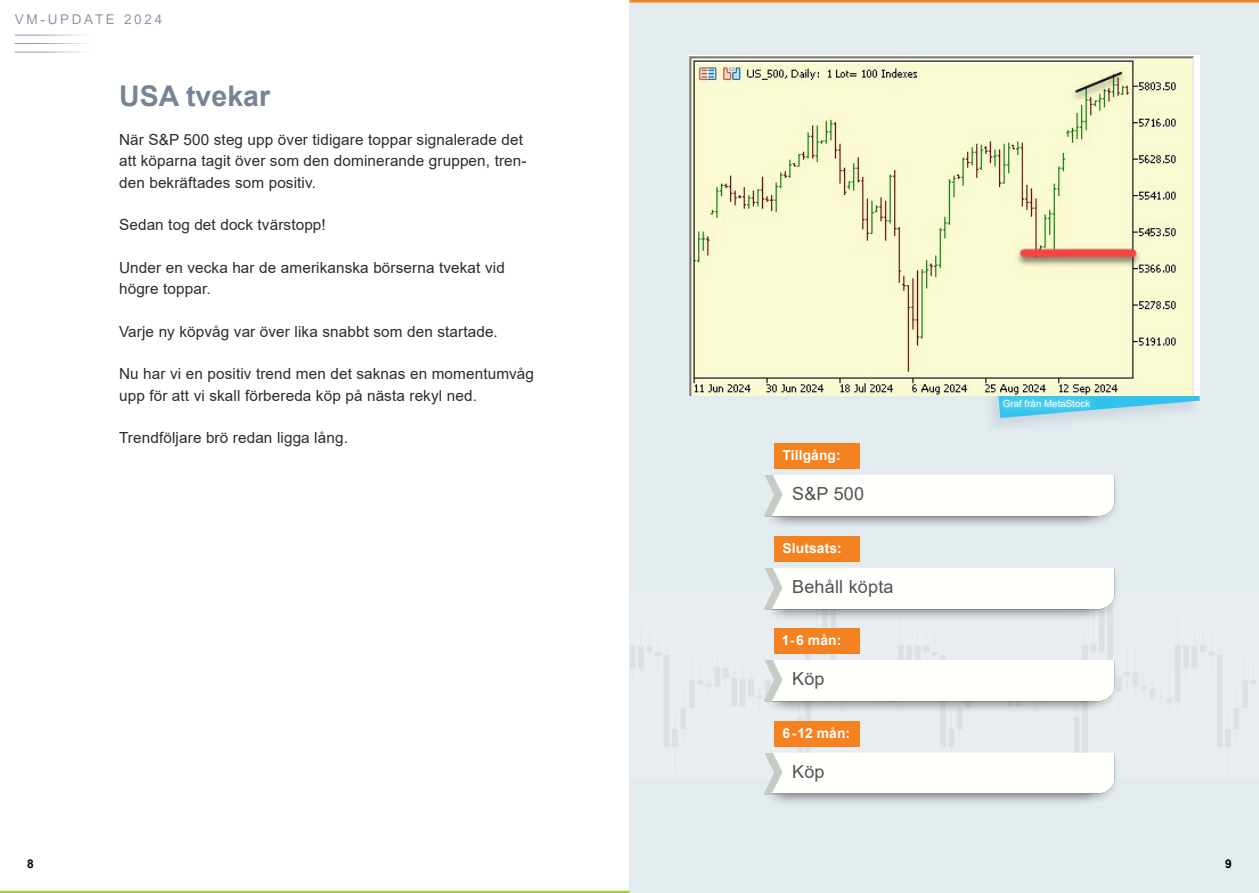
<style>
.page{position:relative;width:1259px;height:893px;background:#fff}
.page>*{position:absolute;margin:0;border:0;box-sizing:border-box;transform-origin:0 0}
.RUBBE_2020{font:700 28.5px "Arial";color:#778494}
.TABELLTEXT_2020{font:18px "Arial";letter-spacing:.01em;color:#515256}
.BRÖD_2020{font:15.3px/21.3px "Arial";letter-spacing:.01em;color:#2e2b2c}
.t1{font:700 13.8px "Arial";letter-spacing:.01em;color:#fff}
.t2{font:13.5px "Arial";letter-spacing:.2em;color:#8d97a7}
.PAG{font:700 12px "Arial";color:#000002}
.t3{font:9.75px "Arial";color:#fff}
</style>
<div class="page">
<div style="left:629px;top:0;width:630px;height:893px;background:#e4ebee"></div>
<img style="left:630px;top:628px;width:626px;height:118px">
<div style="left:977px;top:306px;width:223px;height:128px;background:#89a2b7;opacity:.25"></div>
<svg style="left:992px;top:395px;width:207px;height:23px"></svg>
<div style="left:994px;top:391px;width:104px;height:25px;background:#fff;opacity:.75"></div>
<div style="left:774px;top:721px;width:85px;height:25px;background:#f58220"></div>
<div style="left:774px;top:628px;width:85px;height:26px;background:#f58220"></div>
<div style="left:774px;top:536px;width:85px;height:25px;background:#f58220"></div>
<div style="left:774px;top:443px;width:85px;height:26px;background:#f58220"></div>
<hr style="left:15px;top:35px;width:115px;height:1px;background:#8d97a7">
<hr style="left:15px;top:43px;width:115px;height:1px;background:#8d97a7">
<hr style="left:15px;top:52px;width:115px;height:1px;background:#8d97a7">
<img style="left:747px;top:641px;width:8px;height:80px">
<hr style="left:629px;top:0;width:630px;height:3px;background:#f58220">
<hr style="left:0;top:891px;width:629px;height:2px;background:#a6ce39">
<img style="left:755px;top:733px;width:371px;height:70px">
<img style="left:755px;top:641px;width:371px;height:80px">
<img style="left:764px;top:548px;width:352px;height:80px">
<img style="left:764px;top:456px;width:352px;height:69px">
<img style="left:689px;top:56px;width:505px;height:339px">
<p class="t2" style="left:15px;top:10px;width:149px">VM-UPDATE 2024</p>
<p class="RUBBE_2020" style="left:119px;top:76px;width:152px">USA tvekar</p>
<p class="BRÖD_2020" style="left:119px;top:129px;width:409px">När S&amp;P 500 steg upp över tidigare toppar signalerade det att köparna tagit över som den dominerande gruppen, tren&shy;den bekräftades som positiv.</p>
<p class="BRÖD_2020" style="left:119px;top:214px;width:208px">Sedan tog det dock tvärstopp!</p>
<p class="BRÖD_2020" style="left:119px;top:257px;width:387px">Under en vecka har de amerikanska börserna tvekat vid högre toppar.</p>
<p class="BRÖD_2020" style="left:119px;top:321px;width:380px">Varje ny köpvåg var över lika snabbt som den startade.</p>
<p class="BRÖD_2020" style="left:119px;top:363px;width:416px">Nu har vi en positiv trend men det saknas en momentumvåg upp för att vi skall förbereda köp på nästa rekyl ned.</p>
<p class="BRÖD_2020" style="left:119px;top:427px;width:230px">Trendföljare brö redan ligga lång.</p>
<p class="t1" style="left:782px;top:445px;width:60px">Tillgång:</p>
<p class="TABELLTEXT_2020" style="left:792px;top:482px;width:74px">S&amp;P 500</p>
<p class="t1" style="left:782px;top:538px;width:61px">Slutsats:</p>
<p class="TABELLTEXT_2020" style="left:792px;top:574px;width:103px">Behåll köpta</p>
<p class="t1" style="left:782px;top:631px;width:61px">1-6 mån:</p>
<p class="TABELLTEXT_2020" style="left:792px;top:667px;width:34px">Köp</p>
<p class="t1" style="left:782px;top:723px;width:69px">6-12 mån:</p>
<p class="TABELLTEXT_2020" style="left:792px;top:759px;width:34px">Köp</p>
<p class="t3" style="left:1003px;top:397px;width:89px">Graf från MetaStock</p>
<p class="PAG" style="left:27px;top:856px;width:8px">8</p>
<p class="PAG" style="left:1225px;top:856px;width:8px">9</p>
</div>
